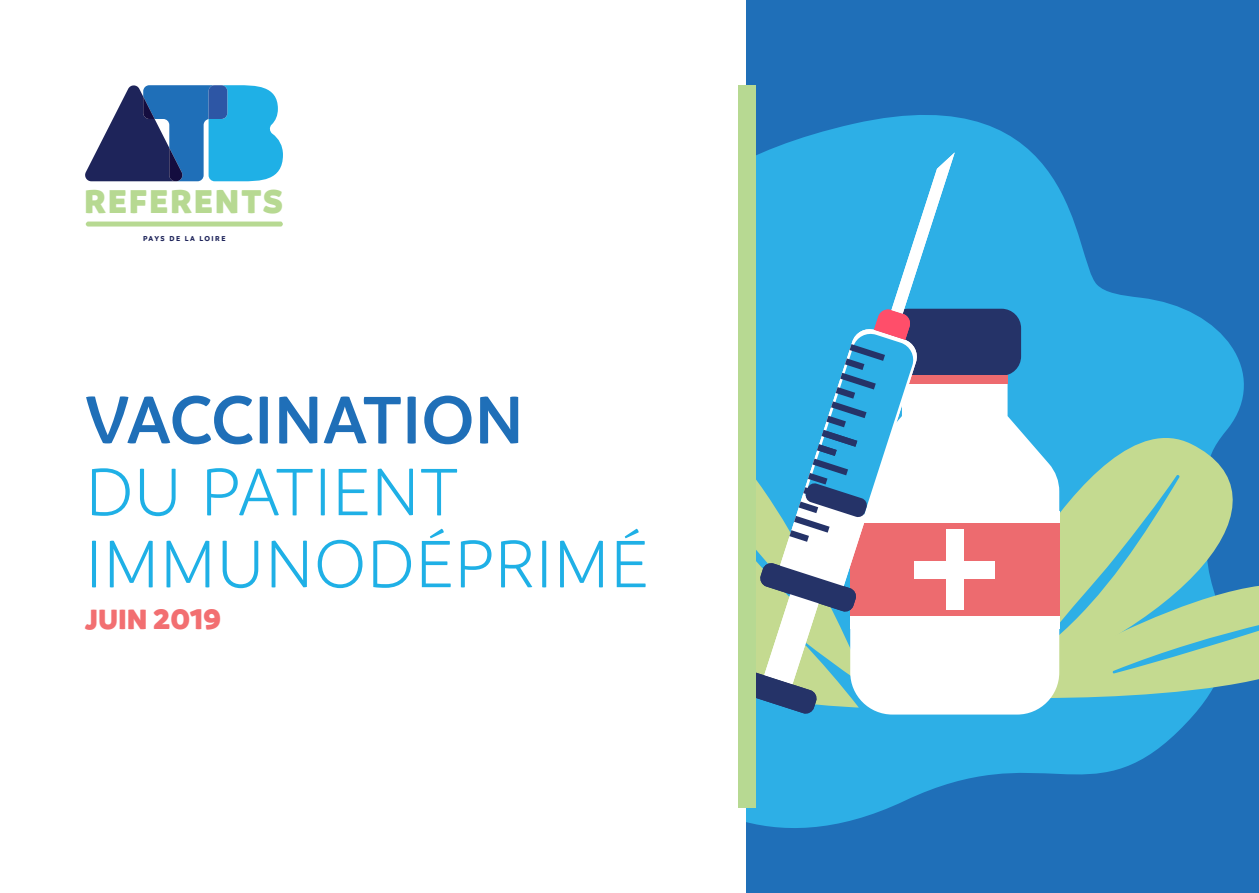
<style>
.page{position:relative;width:1259px;height:893px;background:#fff}
.page>*{position:absolute;margin:0;border:0;box-sizing:border-box;transform-origin:0 0}
.t1{font:300 72px/72px "Branding";color:#1fb0e6}
.t2{font:900 35.7px "Branding";letter-spacing:.05em;color:#b7d992}
.t3{font:900 30px "Branding";color:#f26f71}
.t4{font:700 7.5px "Branding";letter-spacing:.2em;color:#1e245a}
.s1{font-weight:600;color:#1f6fb8}
</style>
<div class="page">
<svg style="left:85px;top:85px;width:198px;height:96px"></svg>
<svg style="left:85px;top:222px;width:198px;height:5px"></svg>
<div style="left:747px;top:0;width:512px;height:893px;background:#1f6fb8"></div>
<svg style="left:747px;top:85px;width:435px;height:743px"></svg>
<svg style="left:755px;top:152px;width:504px;height:575px;background:#87bac2"></svg>
<div style="left:738px;top:85px;width:17px;height:723px;background:#b7d992"></div>
<p class="t2" style="left:84px;top:180px;width:200px">REFERENTS</p>
<p class="t4" style="left:143px;top:234px;width:84px">PAYS DE LA LOIRE</p>
<p class="t1" style="left:85px;top:384px;width:565px"><span class="s1">VACCINATION<br></span>DU PATIENT<br>IMMUNODÉPRIMÉ</p>
<p class="t3" style="left:85px;top:601px;width:138px">JUIN 2019</p>
</div>
